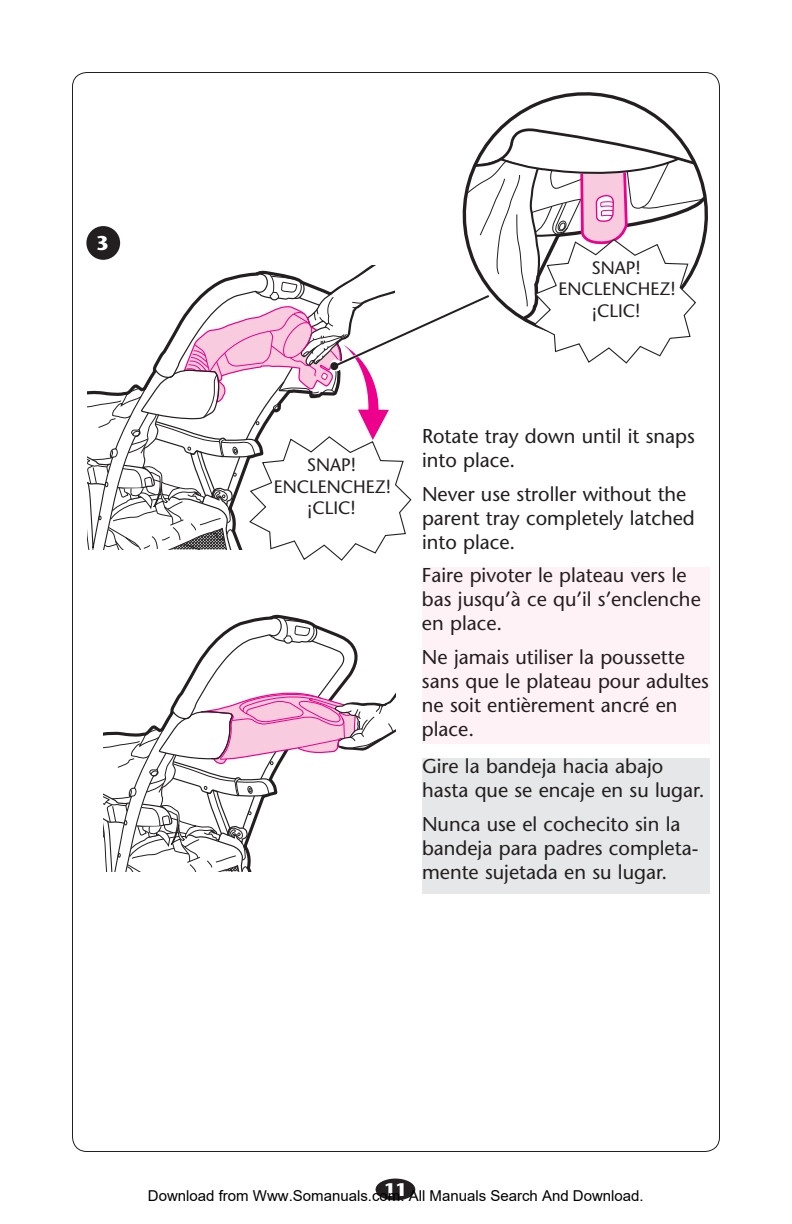
<style>
.page{position:relative;width:792px;height:1224px;background:#fff}
.page>*{position:absolute;margin:0;border:0;box-sizing:border-box;transform-origin:0 0}
.t1{font:20px/24px "Stone Sans";color:#231f20}
.t2{font:20px/24px "Stone Sans";color:#221e1f}
.t3{font:700 20px "Stone Sans";color:#fff}
.t4{font:18px/21.6px "Stone Sans";color:#231f20;text-align:center}
.t5{font:700 18px "Stone Sans";color:#fff}
.t6{font:15px "Arial";color:#000}
</style>
<div class="page">
<div style="left:376px;top:1179px;width:39px;height:21px;background:#231f20;border-radius:50%"></div>
<svg style="left:104px;top:616px;width:292px;height:256px"></svg>
<svg style="left:87px;top:94px;width:633px;height:468px"></svg>
<div style="left:422px;top:567px;width:287px;height:177px;background:#fef2f7"></div>
<div style="left:422px;top:758px;width:287px;height:135px;background:#e6e7e8"></div>
<div style="left:86px;top:226px;width:34px;height:34px;background:#231f20;border-radius:50%"></div>
<p class="t3" style="left:96px;top:236px;width:14px">3</p>
<p class="t4" style="left:559px;top:259px;width:119px">SNAP!<br>ENCLENCHEZ! ¡CLIC!</p>
<p class="t4" style="left:274px;top:456px;width:119px">SNAP!<br>ENCLENCHEZ! ¡CLIC!</p>
<p class="t2" style="left:422px;top:426px;width:274px">Rotate tray down until it snaps into place.</p>
<p class="t2" style="left:422px;top:484px;width:274px">Never use stroller without the parent tray completely latched into place.</p>
<p class="t1" style="left:422px;top:565px;width:280px">Faire pivoter le plateau vers le bas jusqu’à ce qu’il s’enclenche en place.</p>
<p class="t2" style="left:422px;top:647px;width:289px">Ne jamais utiliser la poussette sans que le plateau pour adultes ne soit entièrement ancré en place.</p>
<p class="t1" style="left:422px;top:756px;width:284px">Gire la bandeja hacia abajo hasta que se encaje en su lugar.</p>
<p class="t1" style="left:422px;top:814px;width:278px">Nunca use el cochecito sin la bandeja para padres completa&shy;mente sujetada en su lugar.</p>
<p class="t5" style="left:384px;top:1183px;width:24px">11</p>
<p class="t6" style="left:148px;top:1187px;width:497px">Download from Www.Somanuals.com. All Manuals Search And Download.</p>
</div>
